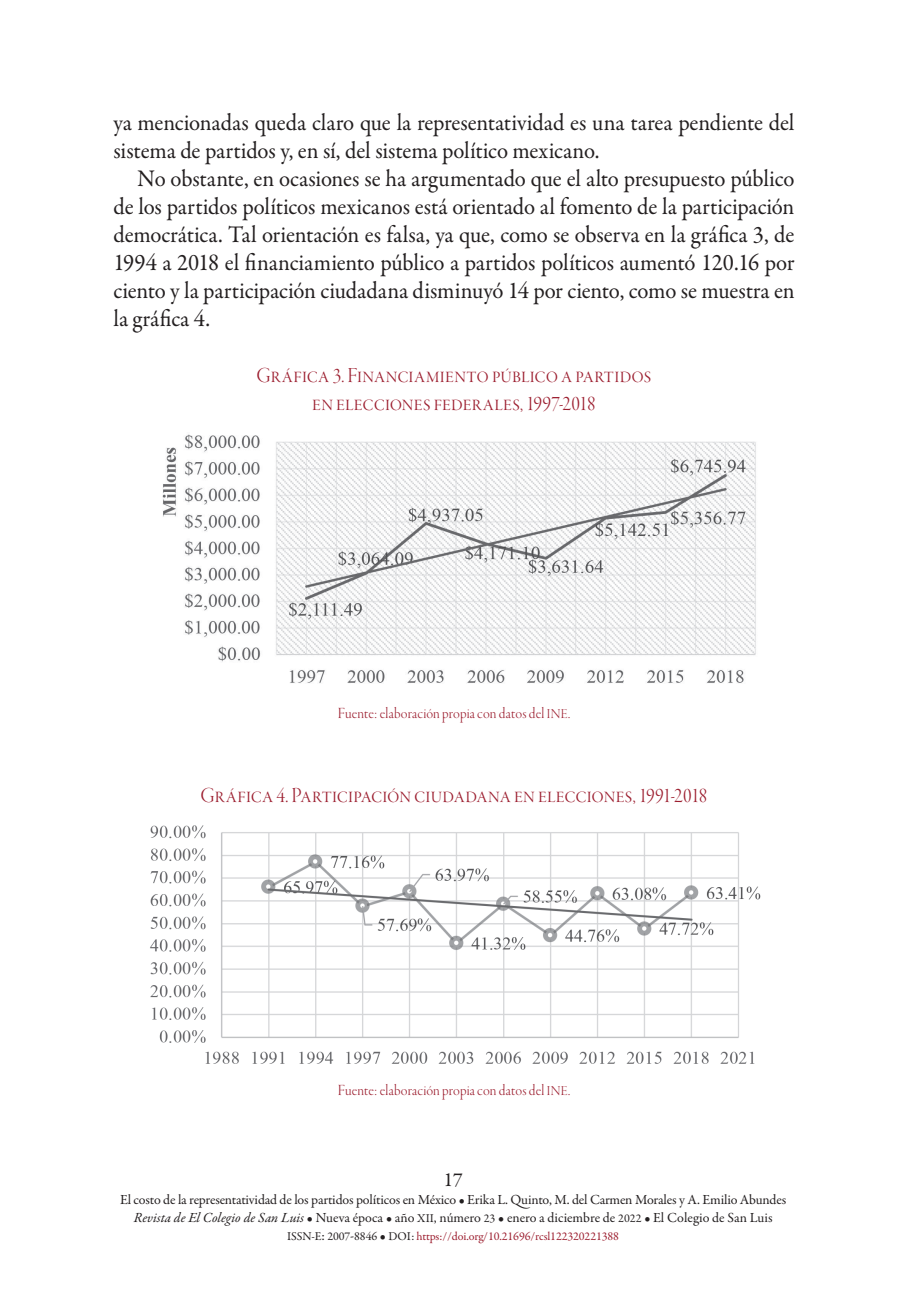
<style>
.page{position:relative;width:908px;height:1304px;background:#fff}
.page>*{position:absolute;margin:0;border:0;box-sizing:border-box;transform-origin:0 0}
.t1{font:24px/28px "Garamond Premr Pro";letter-spacing:.01em;color:#231f20;scale:.95 1}
.t2{font:22px/28px "Garamond Premr Pro Lt Disp";letter-spacing:.01em;color:#9c1e2f;text-align:center;scale:.95 1}
.t3{font:20px "Garamond Premr Pro";color:#231f20}
.t4{font:16px "Garamond Premr Pro Lt Disp";letter-spacing:.025em;color:#9c1e2f;scale:.95 1}
.t5{font:14px/18px "Garamond Premr Pro";letter-spacing:-.01em;color:#231f20;text-align:center}
.t6{font:12px "Garamond Premr Pro";letter-spacing:-.01em;color:#9c1e2f}
.s1{font-size:14px}
.s2{font-style:italic}
.s3{font-size:12px}
.s4{color:#231f20}
.s5{font-size:14px;color:#231f20}
</style>
<div class="page">
<img style="left:162px;top:434px;width:594px;height:249px">
<img style="left:150px;top:825px;width:611px;height:239px">
<p class="t1" style="left:113px;top:109px;width:718px">ya mencionadas queda claro que la representatividad es una tarea pendiente del sistema de partidos y, en sí, del sistema político mexicano.</p>
<p class="t1" style="left:113px;top:165px;width:718px;text-align:justify;text-indent:24px">No obstante, en ocasiones se ha argumentado que el alto presupuesto público de los partidos políticos mexicanos está orientado al fomento de la participación democrática. Tal orientación es falsa, ya que, como se observa en la gráfica 3, de 1994 a 2018 el financiamiento público a partidos políticos aumentó 120.16 por ciento y la participación ciudadana disminuyó 14 por ciento, como se muestra en la gráfica 4.</p>
<p class="t2" style="left:256px;top:362px;width:417px">Gráfica 3. Financiamiento público a partidos en elecciones federales, 1997-2018</p>
<p class="t4" style="left:337px;top:705px;width:246px">Fuente: elaboración propia con datos del <span class="s1">INE</span>.</p>
<p class="t2" style="left:200px;top:782px;width:535px">Gráfica 4. Participación ciudadana en elecciones, 1991-2018</p>
<p class="t4" style="left:337px;top:1081px;width:246px">Fuente: elaboración propia con datos del <span class="s1">INE</span>.</p>
<p class="t3" style="left:443px;top:1167px;width:21px">17</p>
<p class="t5" style="left:120px;top:1191px;width:667px">El costo de la representatividad de los partidos políticos en México • Erika L. Quinto, M. del Carmen Morales y A. Emilio Abundes<br><span class="s2">Revista de El Colegio de San Luis</span> • Nueva época • año <span class="s3">XII</span>, número <span class="s3">23</span> • enero a diciembre de <span class="s3">2022</span> • El Colegio de San Luis</p>
<p class="t6" style="left:287px;top:1229px;width:333px"><span class="s4">ISSN-E</span><span class="s5">:</span> <span class="s4">2007</span><span class="s5">-</span><span class="s4">8846</span> <span class="s5">•</span> <span class="s4">DOI:</span> https://doi.org/10.21696/rcsl122320221388</p>
</div>
